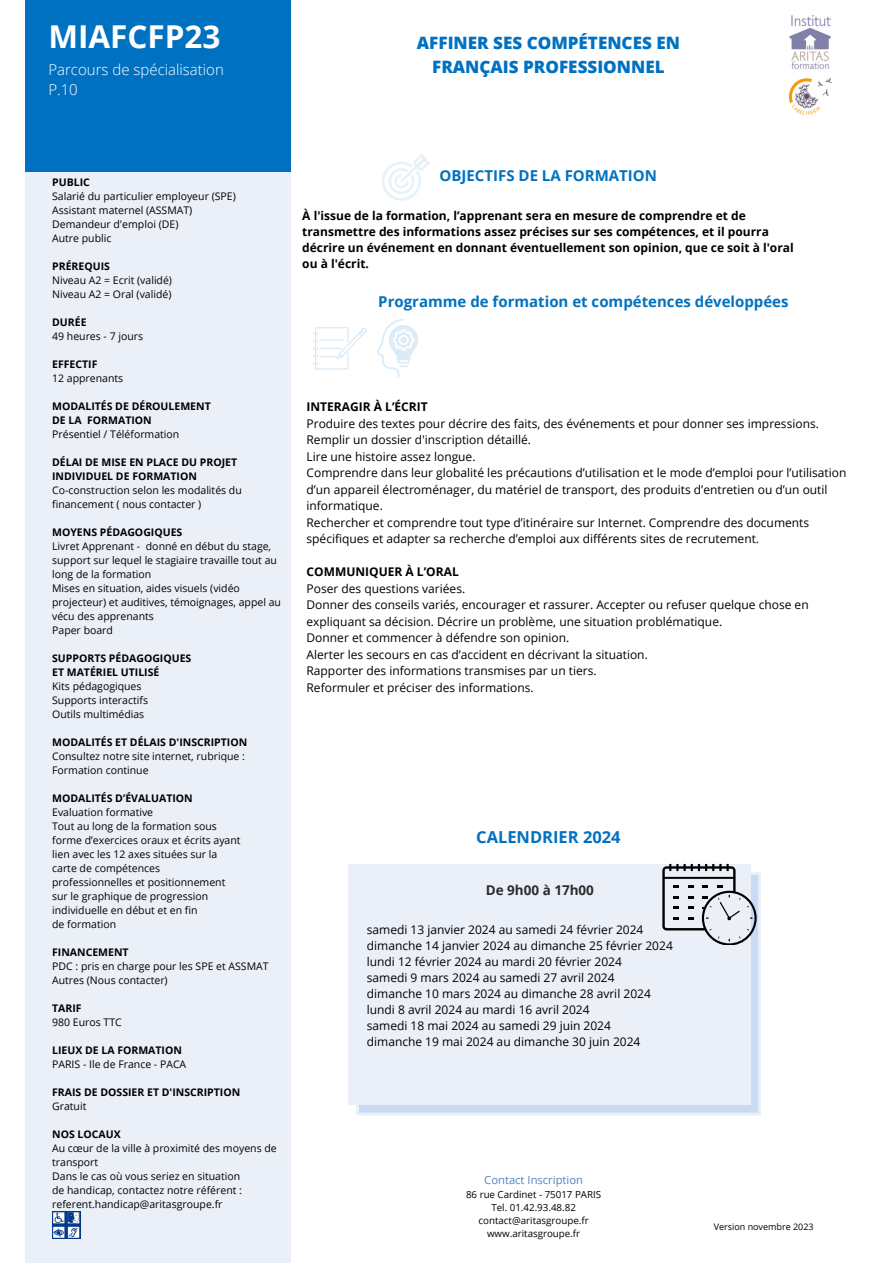
<style>
.page{position:relative;width:893px;height:1264px;background:#fff}
.page>*{position:absolute;margin:0;border:0;box-sizing:border-box;transform-origin:0 0}
.t1{font:700 31.5px "Open Sans";color:#fff}
.t2{font:800 17.1px "Open Sans";color:#0071c1}
.t3{font:700 16.5px "Open Sans";color:#0071c1}
.t4{font:700 15px "Open Sans";color:#0071c1}
.t5{font:300 15px/20.2px "Open Sans";color:#fff}
.t6{font:700 13.5px "Open Sans";color:#2c2c2c}
.t7{font:12px/16.5px "Open Sans";color:#000}
.t8{font:700 12px/16px "Open Sans";color:#000}
.t9{font:11.25px "Open Sans";color:#5285c0}
.t10{font:10.5px/14px "Open Sans";color:#000}
.t11{font:700 10.5px/14px "Open Sans";color:#000}
.t12{font:9.75px "Open Sans";color:#000}
.t13{font:9px "Open Sans";color:#000}
</style>
<div class="page">
<div style="left:25px;top:111px;width:266px;height:1152px;background:#ebf0f8"></div>
<div style="left:25px;top:0;width:266px;height:171px;background:#0071c1"></div>
<svg style="left:356px;top:872px;width:404px;height:243px;fill:#c9dbf4"></svg>
<div style="left:348px;top:864px;width:402px;height:240px;background:#eaeff8"></div>
<svg style="left:382px;top:154px;width:47px;height:47px"></svg>
<svg style="left:377px;top:319px;width:41px;height:58px"></svg>
<svg style="left:313px;top:327px;width:54px;height:42px"></svg>
<img style="left:52px;top:1211px;width:28px;height:27px">
<svg style="left:662px;top:864px;width:94px;height:81px"></svg>
<img style="left:789px;top:15px;width:42px;height:55px">
<img style="left:789px;top:78px;width:42px;height:38px">
<p class="t1" style="left:48px;top:15px;width:174px">MIAFCFP23</p>
<p class="t5" style="left:48px;top:59px;width:177px">Parcours de spécialisation<br>P.10</p>
<p class="t2" style="left:417px;top:31px;width:264px">AFFINER SES COMPÉTENCES EN</p>
<p class="t2" style="left:432px;top:55px;width:234px">FRANÇAIS PROFESSIONNEL</p>
<p class="t11" style="left:52px;top:175px;width:39px">PUBLIC</p>
<p class="t10" style="left:52px;top:189px;width:185px">Salarié du particulier employeur (SPE)</p>
<p class="t10" style="left:52px;top:203px;width:142px">Assistant maternel (ASSMAT)</p>
<p class="t10" style="left:52px;top:217px;width:128px">Demandeur d'emploi (DE)</p>
<p class="t10" style="left:52px;top:231px;width:61px">Autre public</p>
<p class="t11" style="left:52px;top:259px;width:59px">PRÉREQUIS</p>
<p class="t10" style="left:52px;top:273px;width:121px">Niveau A2 = Ecrit (validé)</p>
<p class="t10" style="left:52px;top:287px;width:121px">Niveau A2 = Oral (validé)</p>
<p class="t11" style="left:52px;top:315px;width:36px">DURÉE</p>
<p class="t10" style="left:52px;top:329px;width:92px">49 heures - 7 jours</p>
<p class="t11" style="left:52px;top:357px;width:47px">EFFECTIF</p>
<p class="t10" style="left:52px;top:371px;width:73px">12 apprenants</p>
<p class="t11" style="left:52px;top:399px;width:160px">MODALITÉS DE DÉROULEMENT</p>
<p class="t11" style="left:52px;top:413px;width:101px">DE LA FORMATION</p>
<p class="t10" style="left:52px;top:427px;width:129px">Présentiel / Téléformation</p>
<p class="t11" style="left:52px;top:455px;width:186px">DÉLAI DE MISE EN PLACE DU PROJET<br>INDIVIDUEL DE FORMATION</p>
<p class="t10" style="left:52px;top:483px;width:191px">Co-construction selon les modalités du financement ( nous contacter )</p>
<p class="t11" style="left:52px;top:525px;width:132px">MOYENS PÉDAGOGIQUES</p>
<p class="t10" style="left:52px;top:539px;width:226px">Livret Apprenant - donné en début du stage, support sur lequel le stagiaire travaille tout au long de la formation</p>
<p class="t10" style="left:52px;top:581px;width:230px">Mises en situation, aides visuels (vidéo projecteur) et auditives, témoignages, appel au vécu des apprenants</p>
<p class="t10" style="left:52px;top:623px;width:62px">Paper board</p>
<p class="t11" style="left:52px;top:651px;width:141px">SUPPORTS PÉDAGOGIQUES</p>
<p class="t11" style="left:52px;top:665px;width:109px">ET MATÉRIEL UTILISÉ</p>
<p class="t10" style="left:52px;top:679px;width:91px">Kits pédagogiques</p>
<p class="t10" style="left:52px;top:693px;width:97px">Supports interactifs</p>
<p class="t10" style="left:52px;top:707px;width:94px">Outils multimédias</p>
<p class="t11" style="left:52px;top:735px;width:196px">MODALITÉS ET DÉLAIS D'INSCRIPTION</p>
<p class="t10" style="left:52px;top:749px;width:194px">Consultez notre site internet, rubrique :<br>Formation continue</p>
<p class="t11" style="left:52px;top:791px;width:142px">MODALITÉS D’ÉVALUATION</p>
<p class="t10" style="left:52px;top:805px;width:102px">Evaluation formative</p>
<p class="t10" style="left:52px;top:819px;width:166px">Tout au long de la formation sous</p>
<p class="t10" style="left:52px;top:833px;width:190px">forme d’exercices oraux et écrits ayant</p>
<p class="t10" style="left:52px;top:847px;width:167px">lien avec les 12 axes situées sur la</p>
<p class="t10" style="left:52px;top:861px;width:109px">carte de compétences</p>
<p class="t10" style="left:52px;top:875px;width:175px">professionnelles et positionnement</p>
<p class="t10" style="left:52px;top:889px;width:157px">sur le graphique de progression</p>
<p class="t10" style="left:52px;top:903px;width:147px">individuelle en début et en fin</p>
<p class="t10" style="left:52px;top:917px;width:65px">de formation</p>
<p class="t11" style="left:52px;top:945px;width:78px">FINANCEMENT</p>
<p class="t10" style="left:52px;top:959px;width:218px">PDC : pris en charge pour les SPE et ASSMAT</p>
<p class="t10" style="left:52px;top:973px;width:117px">Autres (Nous contacter)</p>
<p class="t11" style="left:52px;top:1001px;width:31px">TARIF</p>
<p class="t10" style="left:52px;top:1015px;width:71px">980 Euros TTC</p>
<p class="t11" style="left:52px;top:1043px;width:131px">LIEUX DE LA FORMATION</p>
<p class="t10" style="left:52px;top:1057px;width:136px">PARIS - Ile de France - PACA</p>
<p class="t11" style="left:52px;top:1085px;width:190px">FRAIS DE DOSSIER ET D'INSCRIPTION</p>
<p class="t10" style="left:52px;top:1099px;width:36px">Gratuit</p>
<p class="t11" style="left:52px;top:1127px;width:70px">NOS LOCAUX</p>
<p class="t10" style="left:52px;top:1141px;width:226px">Au cœur de la ville à proximité des moyens de transport</p>
<p class="t10" style="left:52px;top:1169px;width:189px">Dans le cas où vous seriez en situation</p>
<p class="t10" style="left:52px;top:1183px;width:191px">de handicap, contactez notre référent : referent.handicap@aritasgroupe.fr</p>
<p class="t4" style="left:439px;top:165px;width:219px">OBJECTIFS DE LA FORMATION</p>
<p class="t8" style="left:302px;top:207px;width:493px">À l'issue de la formation, l’apprenant sera en mesure de comprendre et de transmettre des informations assez précises sur ses compétences, et il pourra décrire un événement en donnant éventuellement son opinion, que ce soit à l'oral ou à l'écrit.</p>
<p class="t4" style="left:378px;top:291px;width:412px">Programme de formation et compétences développées</p>
<p class="t8" style="left:306px;top:398px;width:123px">INTERAGIR À L’ÉCRIT</p>
<p class="t7" style="left:306px;top:415px;width:514px">Produire des textes pour décrire des faits, des événements et pour donner ses impressions.</p>
<p class="t7" style="left:306px;top:431px;width:226px">Remplir un dossier d'inscription détaillé.</p>
<p class="t7" style="left:306px;top:448px;width:170px">Lire une histoire assez longue.</p>
<p class="t7" style="left:306px;top:464px;width:541px">Comprendre dans leur globalité les précautions d’utilisation et le mode d’emploi pour l’utilisation d’un appareil électroménager, du matériel de transport, des produits d’entretien ou d’un outil informatique.</p>
<p class="t7" style="left:306px;top:514px;width:504px">Rechercher et comprendre tout type d’itinéraire sur Internet. Comprendre des documents spécifiques et adapter sa recherche d’emploi aux différents sites de recrutement.</p>
<p class="t8" style="left:306px;top:563px;width:154px">COMMUNIQUER À L’ORAL</p>
<p class="t7" style="left:306px;top:580px;width:160px">Poser des questions variées.</p>
<p class="t7" style="left:306px;top:596px;width:503px">Donner des conseils variés, encourager et rassurer. Accepter ou refuser quelque chose en expliquant sa décision. Décrire un problème, une situation problématique.</p>
<p class="t7" style="left:306px;top:629px;width:264px">Donner et commencer à défendre son opinion.</p>
<p class="t7" style="left:306px;top:646px;width:343px">Alerter les secours en cas d’accident en décrivant la situation.</p>
<p class="t7" style="left:306px;top:662px;width:291px">Rapporter des informations transmises par un tiers.</p>
<p class="t7" style="left:306px;top:679px;width:228px">Reformuler et préciser des informations.</p>
<p class="t3" style="left:476px;top:825px;width:146px">CALENDRIER 2024</p>
<p class="t6" style="left:485px;top:880px;width:110px">De 9h00 à 17h00</p>
<p class="t7" style="left:367px;top:920px;width:278px">samedi 13 janvier 2024 au samedi 24 février 2024</p>
<p class="t7" style="left:367px;top:936px;width:307px">dimanche 14 janvier 2024 au dimanche 25 février 2024</p>
<p class="t7" style="left:367px;top:952px;width:256px">lundi 12 février 2024 au mardi 20 février 2024</p>
<p class="t7" style="left:367px;top:968px;width:249px">samedi 9 mars 2024 au samedi 27 avril 2024</p>
<p class="t7" style="left:367px;top:984px;width:285px">dimanche 10 mars 2024 au dimanche 28 avril 2024</p>
<p class="t7" style="left:367px;top:1000px;width:224px">lundi 8 avril 2024 au mardi 16 avril 2024</p>
<p class="t7" style="left:367px;top:1016px;width:246px">samedi 18 mai 2024 au samedi 29 juin 2024</p>
<p class="t7" style="left:367px;top:1032px;width:275px">dimanche 19 mai 2024 au dimanche 30 juin 2024</p>
<p class="t9" style="left:484px;top:1172px;width:100px">Contact Inscription</p>
<p class="t12" style="left:466px;top:1187px;width:137px">86 rue Cardinet - 75017 PARIS</p>
<p class="t12" style="left:491px;top:1200px;width:86px">Tel. 01.42.93.48.82</p>
<p class="t12" style="left:478px;top:1213px;width:112px">contact@aritasgroupe.fr</p>
<p class="t12" style="left:487px;top:1226px;width:95px">www.aritasgroupe.fr</p>
<p class="t13" style="left:713px;top:1219px;width:101px">Version novembre 2023</p>
</div>
